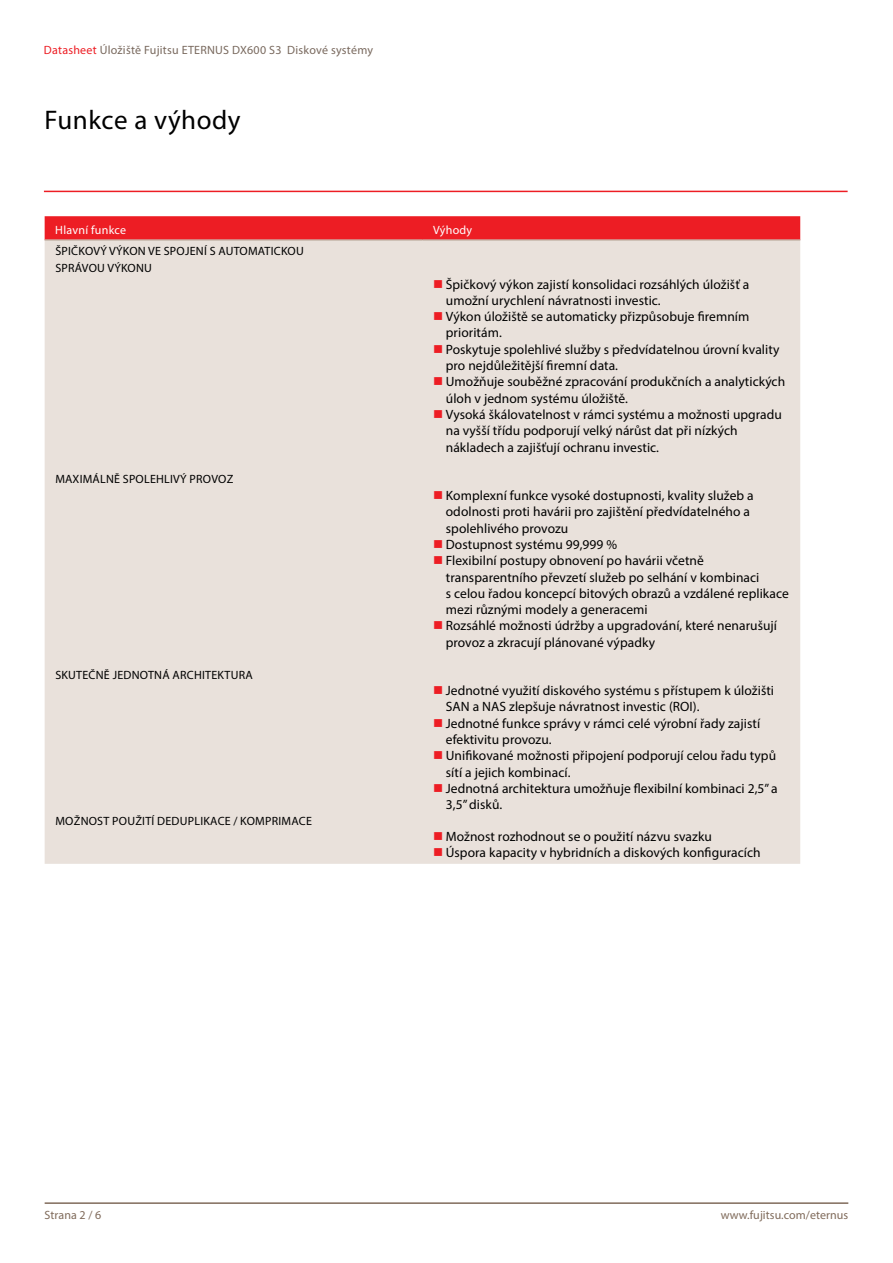
<style>
.page{position:relative;width:893px;height:1263px;background:#fff}
.page>*{position:absolute;margin:0;border:0;box-sizing:border-box;transform-origin:0 0}
.t1{font:27px "Myriad Pro";letter-spacing:.02em;color:#000}
.t2{font:13.5px/16.4px "Myriad Pro";letter-spacing:.005em;color:#000}
.t3{font:12px/16.5px "Myriad Pro";letter-spacing:.02em;color:#000}
.t4{font:12px "Myriad Pro";letter-spacing:.02em;color:#79695e}
.t5{font:12px "Myriad Pro";letter-spacing:.005em;color:#806b5b}
.t6{font:12px "Myriad Pro";letter-spacing:.02em;color:#fff}
.s1{color:#ed1d24}
</style>
<div class="page">
<hr style="left:45px;top:1202px;width:803px;height:2px;background:#806b5b">
<div style="left:45px;top:216px;width:755px;height:23px;background:#ed1d24"></div>
<div style="left:45px;top:241px;width:755px;height:623px;background:#e9e1db"></div>
<hr style="left:45px;top:239px;width:377px;height:2px;background:#c9bbb0">
<hr style="left:422px;top:239px;width:378px;height:2px;background:#c9bbb0">
<hr style="left:44px;top:191px;width:804px;height:1px;background:#ed1d24">
<svg style="left:434px;top:280px;width:8px;height:7px"></svg>
<svg style="left:434px;top:312px;width:8px;height:8px"></svg>
<svg style="left:434px;top:345px;width:8px;height:8px"></svg>
<svg style="left:434px;top:377px;width:8px;height:8px"></svg>
<svg style="left:434px;top:410px;width:8px;height:8px"></svg>
<svg style="left:434px;top:491px;width:8px;height:8px"></svg>
<svg style="left:434px;top:540px;width:8px;height:8px"></svg>
<svg style="left:434px;top:556px;width:8px;height:8px"></svg>
<svg style="left:434px;top:621px;width:8px;height:8px"></svg>
<svg style="left:434px;top:686px;width:8px;height:8px"></svg>
<svg style="left:434px;top:719px;width:8px;height:8px"></svg>
<svg style="left:434px;top:751px;width:8px;height:8px"></svg>
<svg style="left:434px;top:784px;width:8px;height:8px"></svg>
<svg style="left:434px;top:832px;width:8px;height:8px"></svg>
<svg style="left:434px;top:848px;width:8px;height:8px"></svg>
<p class="t4" style="left:44px;top:43px;width:331px"><span class="s1">Datasheet</span> Úložiště Fujitsu ETERNUS DX600 S3 Diskové systémy</p>
<h1 class="t1" style="left:45px;top:103px;width:197px">Funkce a výhody</h1>
<p class="t6" style="left:55px;top:222px;width:72px">Hlavní funkce</p>
<p class="t6" style="left:433px;top:222px;width:41px">Výhody</p>
<p class="t3" style="left:55px;top:243px;width:250px">ŠPIČKOVÝ VÝKON VE SPOJENÍ S AUTOMATICKOU<br>SPRÁVOU VÝKONU</p>
<p class="t2" style="left:446px;top:276px;width:341px">Špičkový výkon zajistí konsolidaci rozsáhlých úložišť a umožní urychlení návratnosti investic.<br>Výkon úložiště se automaticky přizpůsobuje firemním prioritám.<br>Poskytuje spolehlivé služby s předvídatelnou úrovní kvality pro nejdůležitější firemní data.<br>Umožňuje souběžné zpracování produkčních a analytických úloh v jednom systému úložiště.<br>Vysoká škálovatelnost v rámci systému a možnosti upgradu na vyšší třídu podporují velký nárůst dat při nízkých nákladech a zajišťují ochranu investic.</p>
<p class="t3" style="left:55px;top:471px;width:180px">MAXIMÁLNĚ SPOLEHLIVÝ PROVOZ</p>
<p class="t2" style="left:446px;top:487px;width:345px">Komplexní funkce vysoké dostupnosti, kvality služeb a odolnosti proti havárii pro zajištění předvídatelného a spolehlivého provozu<br>Dostupnost systému 99,999 %<br>Flexibilní postupy obnovení po havárii včetně transparentního převzetí služeb po selhání v kombinaci<br>s celou řadou koncepcí bitových obrazů a vzdálené replikace mezi různými modely a generacemi<br>Rozsáhlé možnosti údržby a upgradování, které nenarušují provoz a zkracují plánované výpadky</p>
<p class="t3" style="left:55px;top:666px;width:199px">SKUTEČNĚ JEDNOTNÁ ARCHITEKTURA</p>
<p class="t2" style="left:446px;top:682px;width:333px">Jednotné využití diskového systému s přístupem k úložišti SAN a NAS zlepšuje návratnost investic (ROI).<br>Jednotné funkce správy v rámci celé výrobní řady zajistí efektivitu provozu.<br>Unifikované možnosti připojení podporují celou řadu typů sítí a jejich kombinací.<br>Jednotná architektura umožňuje flexibilní kombinaci 2,5” a 3,5” disků.</p>
<p class="t3" style="left:55px;top:812px;width:258px">MOŽNOST POUŽITÍ DEDUPLIKACE / KOMPRIMACE</p>
<p class="t2" style="left:446px;top:828px;width:316px">Možnost rozhodnout se o použití názvu svazku<br>Úspora kapacity v hybridních a diskových konfiguracích</p>
<p class="t5" style="left:45px;top:1207px;width:58px">Strana 2 / 6</p>
<p class="t5" style="left:721px;top:1207px;width:129px">www.fujitsu.com/eternus</p>
</div>
